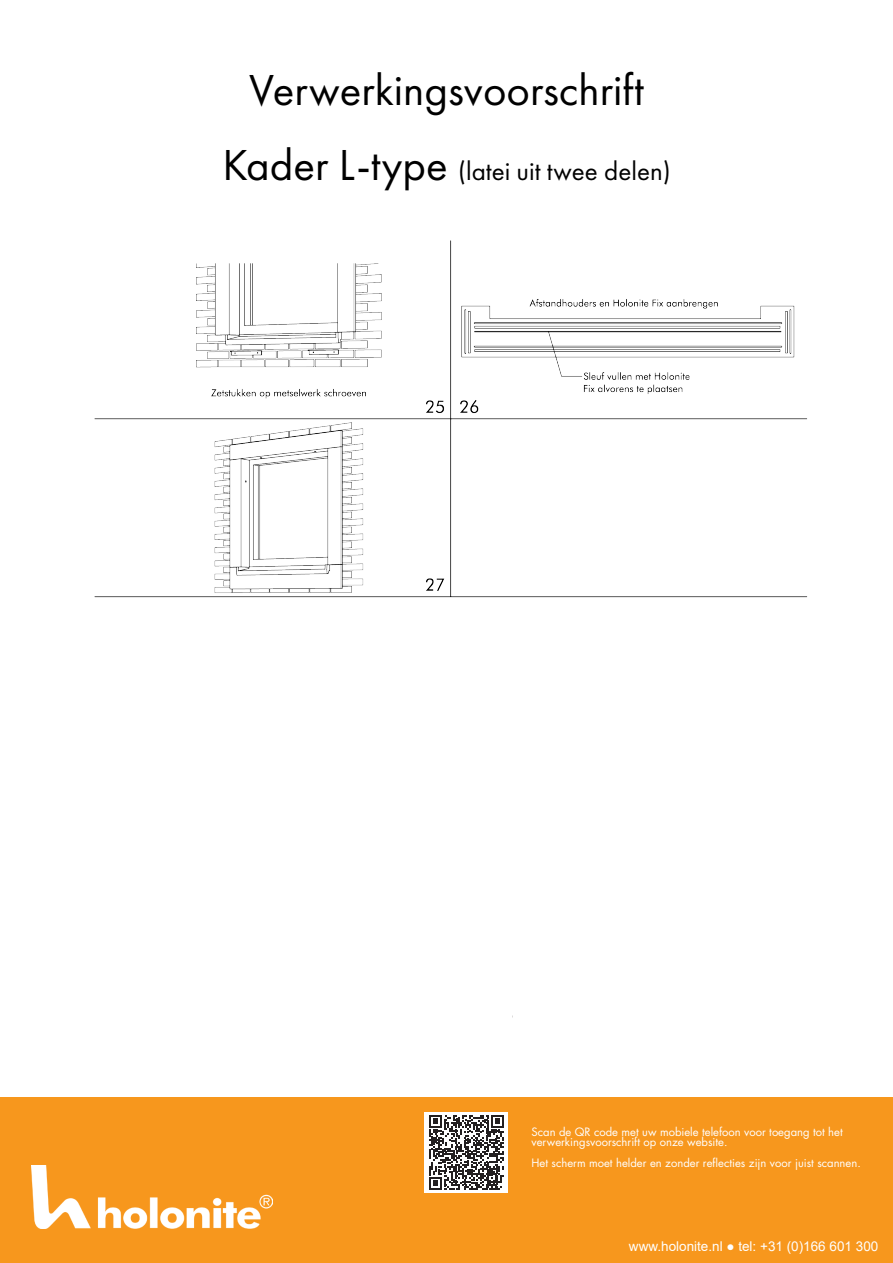
<style>
.page{position:relative;width:893px;height:1263px;background:#fff}
.page>*{position:absolute;margin:0;border:0;box-sizing:border-box;transform-origin:0 0}
.t1{font:45px "Futura PT";color:#000}
.t2{font:27px "Futura PT";color:#000}
.t3{font:13.5px "Arial";color:#fff}
.t4{font:11.25px/10.5px "Futura Std";color:#fff}
.s1{font-size:45px}
</style>
<div class="page">
<div style="left:0;top:1097px;width:893px;height:21px;background:#f7971d"></div>
<div style="left:0;top:1118px;width:893px;height:145px;background:#f7971d"></div>
<img style="left:32px;top:1165px;width:240px;height:64px">
<img style="left:94px;top:240px;width:714px;height:778px">
<div style="left:424px;top:1112px;width:84px;height:81px;background:#fff"></div>
<svg style="left:429px;top:1115px;width:75px;height:75px"></svg>
<h1 class="t1" style="left:249px;top:63px;width:396px">Verwerkingsvoorschrift</h1>
<h2 class="t2" style="left:222px;top:155px;width:450px"><span class="s1">Kader L-type</span> (latei uit twee delen)</h2>
<p class="t4" style="left:531px;top:1126px;width:313px">Scan de QR code met uw mobiele telefoon voor toegang tot het verwerkingsvoorschrift op onze website.</p>
<p class="t4" style="left:531px;top:1158px;width:331px">Het scherm moet helder en zonder reflecties zijn voor juist scannen.</p>
<p class="t3" style="left:629px;top:1237px;width:251px">www.holonite.nl ● tel: +31 (0)166 601 300</p>
</div>
